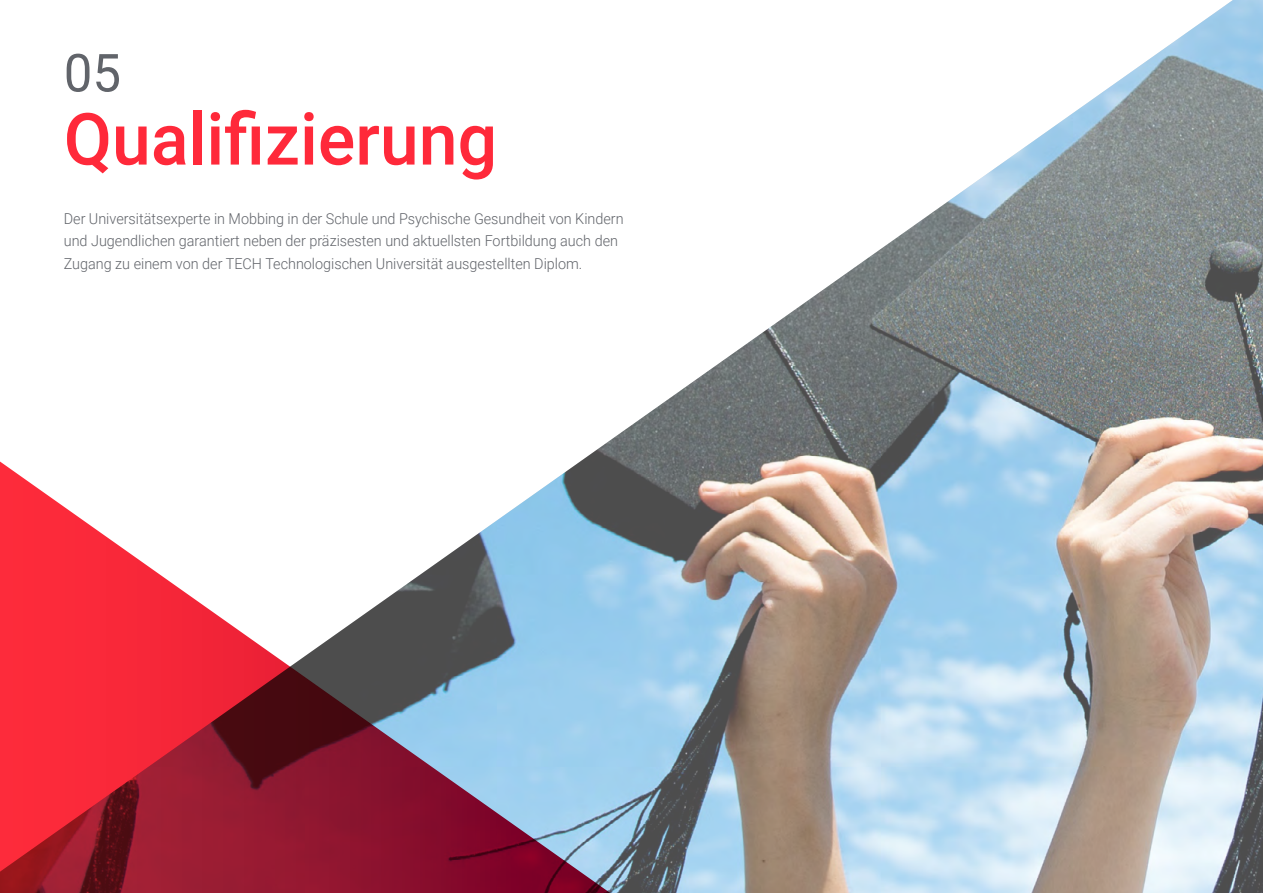
<style>
.page{position:relative;width:1263px;height:893px;background:#fff}
.page>*{position:absolute;margin:0;border:0;box-sizing:border-box;transform-origin:0 0}
.t1{font:500 72px "Roboto";color:#ff293a}
.t2{font:52.5px "Roboto";color:#61646a}
.t3{font:300 15px/22.5px "Roboto";color:#61646a;scale:.96 1}
</style>
<div class="page">
<img style="left:602px;top:0;width:661px;height:893px">
<svg style="left:0;top:446px;width:640px;height:447px"></svg>
<h2 class="t2" style="left:64px;top:36px;width:59px">05</h2>
<h1 class="t1" style="left:64px;top:89px;width:435px">Qualifizierung</h1>
<p class="t3" style="left:64px;top:207px;width:585px">Der Universitätsexperte in Mobbing in der Schule und Psychische Gesundheit von Kindern und Jugendlichen garantiert neben der präzisesten und aktuellsten Fortbildung auch den<br>Zugang zu einem von der TECH Technologischen Universität ausgestellten Diplom.</p>
</div>
